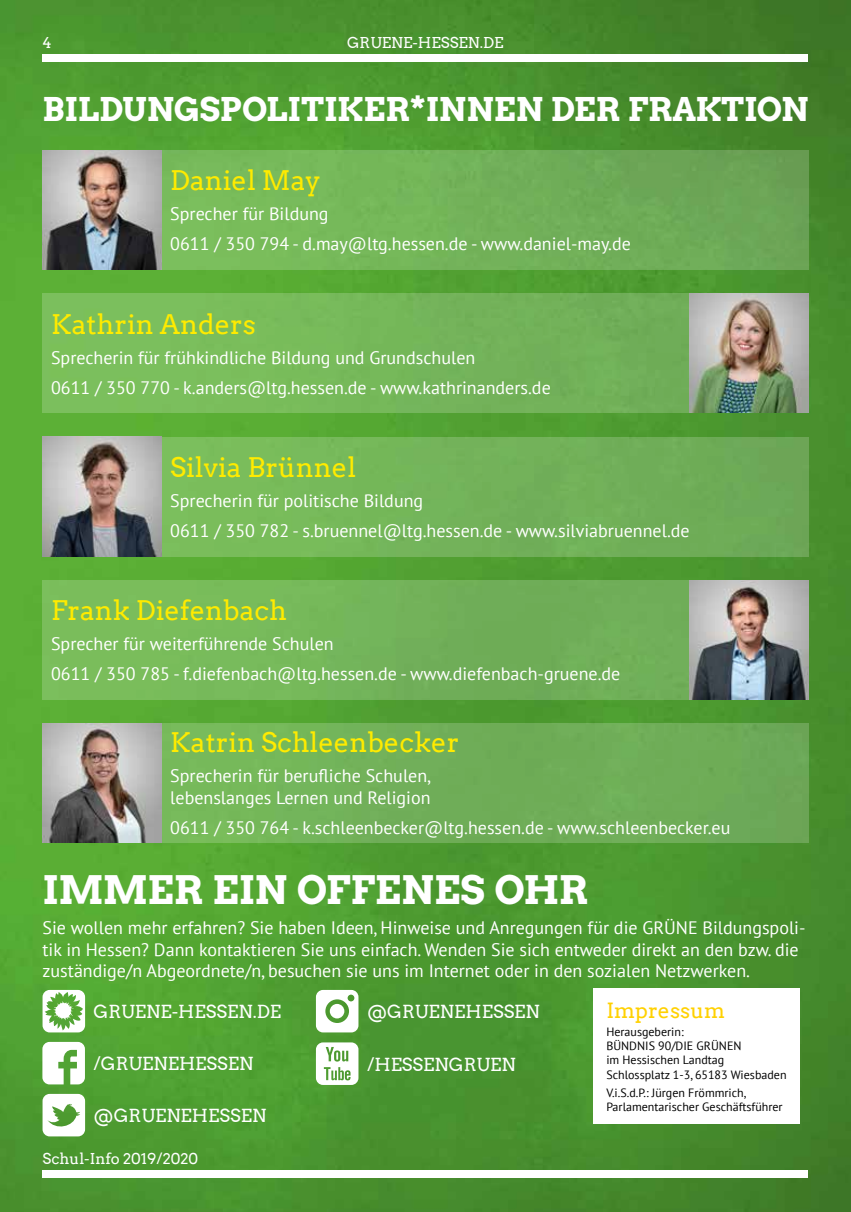
<style>
.page{position:relative;width:851px;height:1212px;background:#fff}
.page>*{position:absolute;margin:0;border:0;box-sizing:border-box;transform-origin:0 0}
.t1{font:39px "Arvo Gruen";letter-spacing:-.01em;color:#fff}
.t2{font:32.4px "Arvo Gruen";color:#fff}
.t3{font:27px "Arvo";color:#ffeb00}
.t4{font:21px "Arvo";color:#ffd100}
.t5{font:18px/30px "PT Sans";color:#fff}
.t6{font:18px "Arvo";color:#fff}
.t7{font:15px "Arvo";color:#fff}
.t8{font:12px/14.4px "PT Sans";color:#000}
</style>
<div class="page">
<img style="left:0;top:0;width:850px;height:1212px">
<div style="left:162px;top:150px;width:646px;height:120px;background:linear-gradient(to right,#7bc05c,#6aa356)"></div>
<div style="left:43px;top:294px;width:646px;height:119px;background:#76b95a"></div>
<div style="left:162px;top:437px;width:646px;height:119px;background:linear-gradient(to right,#7bbf5c,#6ba757)"></div>
<div style="left:43px;top:580px;width:646px;height:119px;background:#73b55a"></div>
<div style="left:162px;top:723px;width:646px;height:119px;background:#6fad58"></div>
<div style="left:43px;top:54px;width:765px;height:8px;background:#fff"></div>
<div style="left:43px;top:1170px;width:765px;height:8px;background:#fff"></div>
<img style="left:43px;top:150px;width:119px;height:120px">
<img style="left:43px;top:437px;width:119px;height:119px">
<img style="left:43px;top:723px;width:119px;height:119px">
<img style="left:689px;top:294px;width:119px;height:119px">
<img style="left:689px;top:580px;width:119px;height:119px">
<svg style="left:42px;top:1042px;width:43px;height:42px"></svg>
<svg style="left:43px;top:990px;width:42px;height:42px"></svg>
<svg style="left:43px;top:1094px;width:42px;height:42px"></svg>
<div style="left:593px;top:989px;width:206px;height:135px;background:#fff"></div>
<svg style="left:316px;top:990px;width:42px;height:42px"></svg>
<svg style="left:316px;top:1042px;width:42px;height:43px"></svg>
<p class="t7" style="left:43px;top:33px;width:11px">4</p>
<p class="t7" style="left:347px;top:33px;width:158px">GRUENE-HESSEN.DE</p>
<h2 class="t2" style="left:43px;top:87px;width:767px">BILDUNGSPOLITIKER*INNEN DER FRAKTION</h2>
<h3 class="t3" style="left:170px;top:164px;width:152px">Daniel May</h3>
<p class="t5" style="left:170px;top:199px;width:462px">Sprecher für Bildung<br>0611 / 350 794 - d.may@ltg.hessen.de - www.daniel-may.de</p>
<h3 class="t3" style="left:51px;top:308px;width:206px">Kathrin Anders</h3>
<p class="t5" style="left:51px;top:342px;width:501px">Sprecherin für frühkindliche Bildung und Grundschulen<br>0611 / 350 770 - k.anders@ltg.hessen.de - www.kathrinanders.de</p>
<h3 class="t3" style="left:170px;top:451px;width:187px">Silvia Brünnel</h3>
<p class="t5" style="left:170px;top:485px;width:521px">Sprecherin für politische Bildung<br>0611 / 350 782 - s.bruennel@ltg.hessen.de - www.silviabruennel.de</p>
<h3 class="t3" style="left:51px;top:594px;width:237px">Frank Diefenbach</h3>
<p class="t5" style="left:51px;top:628px;width:570px">Sprecher für weiterführende Schulen<br>0611 / 350 785 - f.diefenbach@ltg.hessen.de - www.diefenbach-gruene.de</p>
<h3 class="t3" style="left:170px;top:726px;width:290px">Katrin Schleenbecker</h3>
<p class="t5" style="left:170px;top:765px;width:262px;line-height:21.6px">Sprecherin für berufliche Schulen, lebenslanges Lernen und Religion</p>
<p class="t5" style="left:170px;top:812px;width:561px">0611 / 350 764 - k.schleenbecker@ltg.hessen.de - www.schleenbecker.eu</p>
<h1 class="t1" style="left:43px;top:863px;width:546px">IMMER EIN OFFENES OHR</h1>
<p class="t5" style="left:43px;top:916px;width:764px;line-height:21.6px">Sie wollen mehr erfahren? Sie haben Ideen, Hinweise und Anregungen für die GRÜNE Bildungspoli&shy;tik in Hessen? Dann kontaktieren Sie uns einfach. Wenden Sie sich entweder direkt an den bzw. die zuständige/n Abgeordnete/n, besuchen sie uns im Internet oder in den sozialen Netzwerken.</p>
<p class="t6" style="left:94px;top:1001px;width:189px">GRUENE-HESSEN.DE</p>
<p class="t6" style="left:93px;top:1053px;width:161px">/GRUENEHESSEN</p>
<p class="t6" style="left:93px;top:1105px;width:174px">@GRUENEHESSEN</p>
<p class="t4" style="left:606px;top:997px;width:120px">Impressum</p>
<p class="t8" style="left:606px;top:1024px;width:182px">Herausgeberin:<br>BÜNDNIS 90/DIE GRÜNEN<br>im Hessischen Landtag<br>Schlossplatz 1-3, 65183 Wiesbaden</p>
<p class="t8" style="left:606px;top:1085px;width:178px">V.i.S.d.P.: Jürgen Frömmrich,<br>Parlamentarischer Geschäftsführer</p>
<p class="t6" style="left:367px;top:1001px;width:174px">@GRUENEHESSEN</p>
<p class="t6" style="left:367px;top:1053px;width:150px">/HESSENGRUEN</p>
<p class="t7" style="left:43px;top:1149px;width:157px">Schul-Info 2019/2020</p>
</div>
